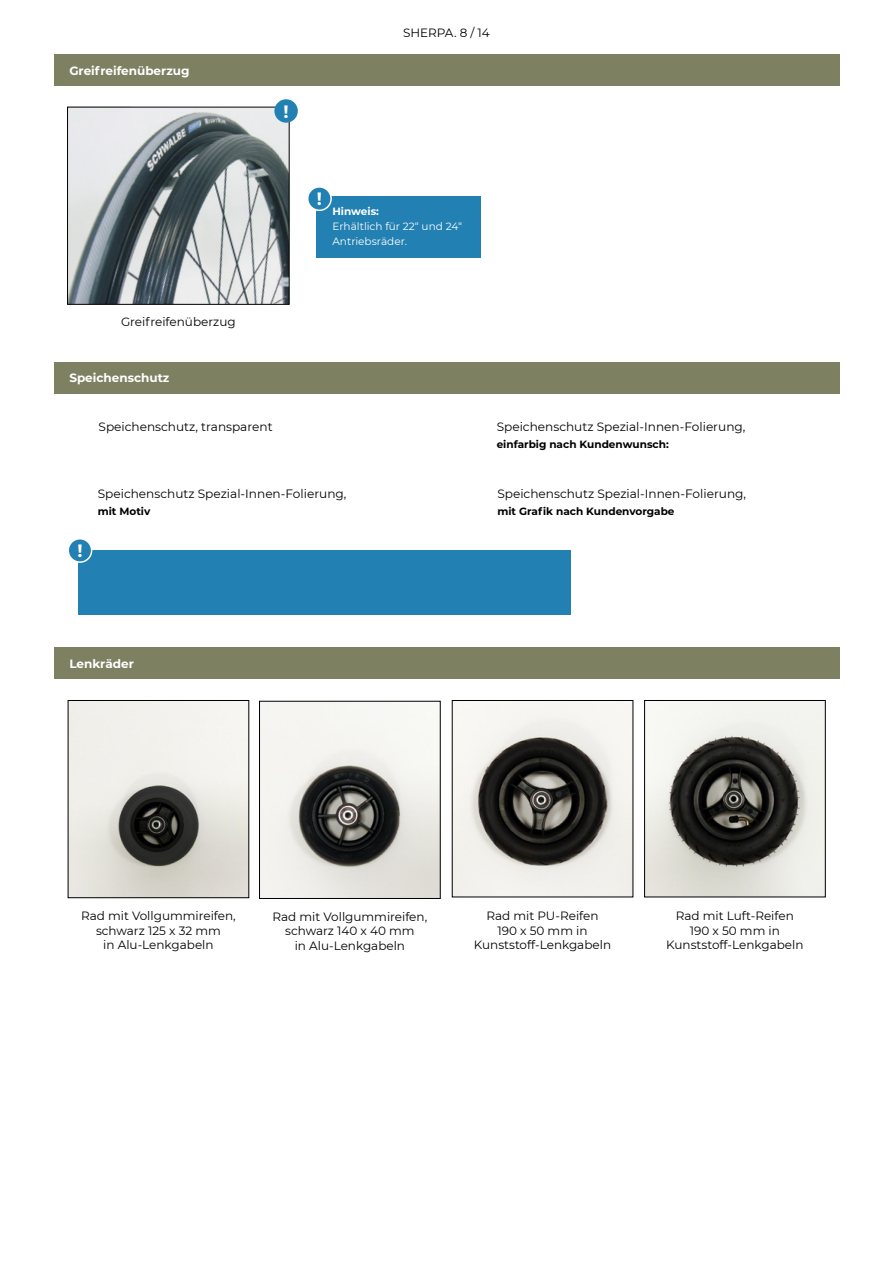
<style>
.page{position:relative;width:893px;height:1263px;background:#fff}
.page>*{position:absolute;margin:0;border:0;box-sizing:border-box;transform-origin:0 0}
.t1{font:700 17.85px "Montserrat";color:#fff}
.t2{font:12.15px "Montserrat";color:#000}
.t3{font:12px/14.4px "Montserrat";color:#000;text-align:center}
.t4{font:700 12px "Montserrat";color:#fff}
.t5{font:700 10.5px "Montserrat";color:#000}
.t6{font:10.5px/15px "Montserrat";color:#fff}
.t7{font:700 10.5px "Montserrat";color:#fff}
</style>
<div class="page">
<img style="left:69px;top:109px;width:219px;height:194px">
<div style="left:67px;top:107px;width:223px;height:198px;border:1px solid #000"></div>
<div style="left:274px;top:99px;width:24px;height:24px;background:#2280b2;border-radius:50%"></div>
<div style="left:316px;top:196px;width:164px;height:62px;background:#2280b2"></div>
<div style="left:308px;top:187px;width:23px;height:23px;background:#2280b2;border-radius:50%"></div>
<div style="left:307px;top:186px;width:25px;height:25px;border:2px solid #fff;border-radius:50%"></div>
<div style="left:78px;top:550px;width:493px;height:65px;background:#2280b2"></div>
<div style="left:54px;top:362px;width:785px;height:31px;background:#7d8162"></div>
<div style="left:68px;top:539px;width:24px;height:23px;background:#2280b2;border-radius:50%"></div>
<div style="left:67px;top:538px;width:25px;height:25px;border:2px solid #fff;border-radius:50%"></div>
<div style="left:54px;top:54px;width:785px;height:32px;background:#7d8162"></div>
<div style="left:54px;top:647px;width:785px;height:32px;background:#7d8162"></div>
<img style="left:261px;top:703px;width:178px;height:194px">
<div style="left:259px;top:701px;width:182px;height:198px;border:1px solid #000"></div>
<img style="left:70px;top:702px;width:177px;height:194px">
<div style="left:68px;top:700px;width:181px;height:198px;border:1px solid #000"></div>
<img style="left:454px;top:702px;width:177px;height:193px">
<img style="left:646px;top:702px;width:178px;height:193px">
<div style="left:644px;top:700px;width:182px;height:197px;border:1px solid #000"></div>
<p class="t4" style="left:69px;top:62px;width:122px">Greifreifenüberzug</p>
<p class="t3" style="left:121px;top:314px;width:116px">Greifreifenüberzug</p>
<h1 class="t1" style="left:284px;top:98px;width:7px">!</h1>
<p class="t3" style="left:403px;top:25px;width:88px">SHERPA. 8 / 14</p>
<h1 class="t1" style="left:317px;top:186px;width:7px">!</h1>
<p class="t7" style="left:332px;top:204px;width:48px">Hinweis:</p>
<p class="t6" style="left:332px;top:219px;width:131px">Erhältlich für 22“ und 24“<br>Antriebsräder.</p>
<p class="t4" style="left:69px;top:369px;width:102px">Speichenschutz</p>
<p class="t2" style="left:99px;top:418px;width:176px">Speichenschutz, transparent</p>
<p class="t2" style="left:497px;top:418px;width:250px">Speichenschutz Spezial-Innen-Folierung,</p>
<p class="t5" style="left:497px;top:436px;width:174px">einfarbig nach Kundenwunsch:</p>
<p class="t2" style="left:98px;top:485px;width:250px">Speichenschutz Spezial-Innen-Folierung,</p>
<p class="t5" style="left:98px;top:503px;width:54px">mit Motiv</p>
<p class="t2" style="left:497px;top:485px;width:250px">Speichenschutz Spezial-Innen-Folierung,</p>
<p class="t5" style="left:497px;top:503px;width:179px">mit Grafik nach Kundenvorgabe</p>
<h1 class="t1" style="left:77px;top:538px;width:7px">!</h1>
<p class="t4" style="left:69px;top:655px;width:66px">Lenkräder</p>
<p class="t3" style="left:81px;top:908px;width:156px">Rad mit Vollgummireifen, schwarz 125 x 32 mm<br>in Alu-Lenkgabeln</p>
<p class="t3" style="left:273px;top:909px;width:156px">Rad mit Vollgummireifen, schwarz 140 x 40 mm<br>in Alu-Lenkgabeln</p>
<p class="t3" style="left:474px;top:908px;width:139px">Rad mit PU-Reifen<br>190 x 50 mm in<br>Kunststoff-Lenkgabeln</p>
<p class="t3" style="left:666px;top:908px;width:139px">Rad mit Luft-Reifen<br>190 x 50 mm in<br>Kunststoff-Lenkgabeln</p>
</div>
